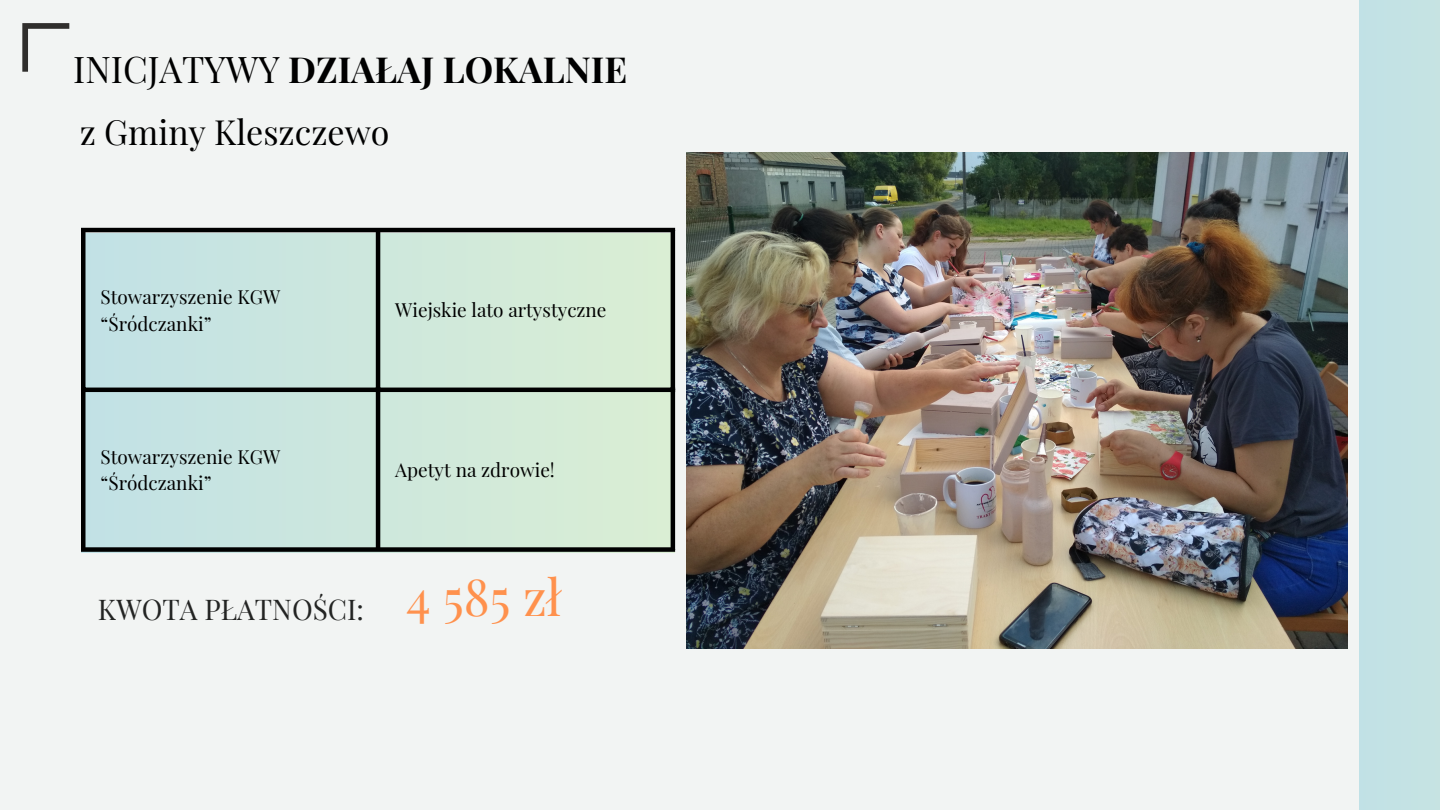
<style>
.page{position:relative;width:1440px;height:810px;background:#f2f4f3}
.page>*{position:absolute;margin:0;border:0;box-sizing:border-box;transform-origin:0 0}
.t1{font:50px "Playfair Display";color:#ff914d}
.t2{font:700 36px "Playfair Display";color:#000}
.t3{font:34px "Playfair Display";color:#000}
.t4{font:28px "Playfair Display";color:#232423}
.t5{font:19px/26.2px "Playfair Display";color:#000}
.s1{font-weight:400}
</style>
<div class="page">
<svg style="left:22px;top:23px;width:47px;height:49px"></svg>
<div style="left:1359px;top:0;width:81px;height:810px;background:#c3e2e4"></div>
<div style="left:81px;top:233px;width:594px;height:319px;background:#cde7dc"></div>
<div style="left:81px;top:232px;width:5px;height:315px;background:#000"></div>
<hr style="left:376px;top:232px;width:4px;height:315px;background:#000">
<hr style="left:671px;top:232px;width:4px;height:315px;background:#000">
<hr style="left:81px;top:228px;width:594px;height:4px;background:#000">
<hr style="left:81px;top:388px;width:594px;height:4px;background:#000">
<div style="left:81px;top:547px;width:594px;height:5px;background:#000"></div>
<img style="left:686px;top:152px;width:662px;height:496px">
<p class="t2" style="left:73px;top:44px;width:556px"><span class="s1">INICJATYWY</span> DZIAŁAJ LOKALNIE</p>
<p class="t3" style="left:80px;top:108px;width:311px">z Gminy Kleszczewo</p>
<h2 class="t5" style="left:100px;top:283px;width:181px">Stowarzyszenie KGW “Śródczanki”</h2>
<h3 class="t5" style="left:395px;top:296px;width:213px">Wiejskie lato artystyczne</h3>
<p class="t5" style="left:100px;top:443px;width:181px">Stowarzyszenie KGW “Śródczanki”</p>
<p class="t5" style="left:395px;top:456px;width:161px">Apetyt na zdrowie!</p>
<h1 class="t4" style="left:98px;top:589px;width:268px">KWOTA PŁATNOŚCI:</h1>
<p class="t1" style="left:406px;top:562px;width:157px">4 585 zł</p>
</div>
